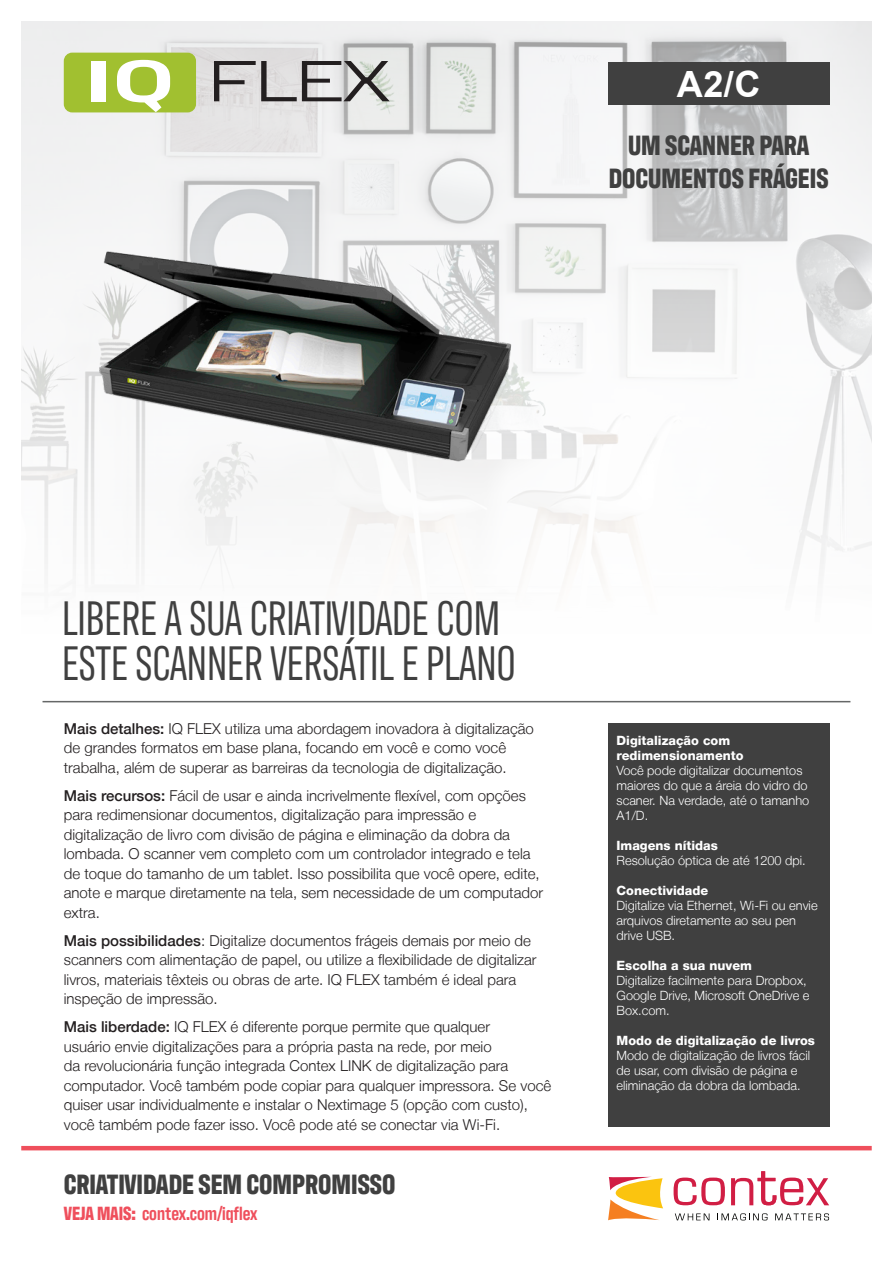
<style>
.page{position:relative;width:893px;height:1263px;background:#fff}
.page>*{position:absolute;margin:0;border:0;box-sizing:border-box;transform-origin:0 0}
.Headline{font:49.5px/45px "Antarctican Headline";color:#404040}
.t1{font:700 36.15px "Arial";color:#fff}
.Call_out_lines{font:700 28.5px/33px "Antarctican Headline";color:#404040;text-align:center}
.t2{font:600 19.5px "Antarctican Headline";color:#ef4f5c}
.Copy{font:300 15px/19.5px "Helvetica Neue LT";color:#231f20}
.Features_brød{font:300 12.75px/15px "Helvetica Neue LT";color:#fff}
.Features_headline{font:800 12.75px/15px "Helvetica Neue LT";color:#fff}
.s1{font-weight:500}
.s2{font-weight:700}
</style>
<div class="page">
<div style="left:608px;top:723px;width:221px;height:404px;background:#404040"></div>
<img style="left:21px;top:21px;width:851px;height:548px">
<svg style="left:674px;top:1177px;width:51px;height:28px"></svg>
<svg style="left:731px;top:1171px;width:98px;height:34px"></svg>
<svg style="left:608px;top:1177px;width:55px;height:43px"></svg>
<svg style="left:675px;top:1213px;width:34px;height:7px"></svg>
<svg style="left:717px;top:1213px;width:50px;height:7px"></svg>
<svg style="left:775px;top:1213px;width:54px;height:7px"></svg>
<hr style="left:43px;top:701px;width:807px;height:1px;background:#656767">
<div style="left:608px;top:63px;width:221px;height:42px;background:#404040"></div>
<div style="left:64px;top:53px;width:132px;height:59px;background:#a1c030;border-radius:8px"></div>
<div style="left:91px;top:61px;width:15px;height:40px;background:#fff"></div>
<svg style="left:117px;top:60px;width:53px;height:13px"></svg>
<svg style="left:214px;top:61px;width:176px;height:12px"></svg>
<img style="left:21px;top:73px;width:670px;height:496px">
<hr style="left:21px;top:1146px;width:851px;height:4px;background:#ef4f5c">
<p class="t1" style="left:677px;top:59px;width:85px">A2/C</p>
<p class="Call_out_lines" style="left:609px;top:126px;width:221px">UM SCANNER PARA<br>DOCUMENTOS FRÁGEIS</p>
<p class="Headline" style="left:62px;top:593px;width:455px">LIBERE A SUA CRIATIVIDADE COM<br>ESTE SCANNER VERSÁTIL E PLANO</p>
<p class="Copy" style="left:64px;top:718px;width:472px"><span class="s1">Mais detalhes:</span> IQ FLEX utiliza uma abordagem inovadora à digitalização de grandes formatos em base plana, focando em você e como você trabalha, além de superar as barreiras da tecnologia de digitalização.</p>
<p class="Copy" style="left:64px;top:785px;width:481px"><span class="s1">Mais recursos:</span> Fácil de usar e ainda incrivelmente flexível, com opções para redimensionar documentos, digitalização para impressão e digitalização de livro com divisão de página e eliminação da dobra da lombada. O scanner vem completo com um controlador integrado e tela de toque do tamanho de um tablet. Isso possibilita que você opere, edite, anote e marque diretamente na tela, sem necessidade de um computador extra.</p>
<p class="Copy" style="left:64px;top:930px;width:474px"><span class="s1">Mais possibilidades</span>: Digitalize documentos frágeis demais por meio de scanners com alimentação de papel, ou utilize a flexibilidade de digitalizar livros, materiais têxteis ou obras de arte. IQ FLEX também é ideal para inspeção de impressão.</p>
<p class="Copy" style="left:64px;top:1017px;width:489px"><span class="s1">Mais liberdade:</span> IQ FLEX é diferente porque permite que qualquer<br>usuário envie digitalizações para a própria pasta na rede, por meio<br>da revolucionária função integrada Contex LINK de digitalização para computador. Você também pode copiar para qualquer impressora. Se você quiser usar individualmente e instalar o Nextimage 5 (opção com custo), você também pode fazer isso. Você pode até se conectar via Wi-Fi.</p>
<p class="Call_out_lines" style="left:64px;top:1166px;width:333px">CRIATIVIDADE SEM COMPROMISSO</p>
<p class="t2" style="left:64px;top:1200px;width:195px"><span class="s2">VEJA MAIS:</span> contex.com/iqflex</p>
<p class="Features_headline" style="left:617px;top:733px;width:129px">Digitalização com redimensionamento</p>
<p class="Features_brød" style="left:617px;top:762px;width:194px">Você pode digitalizar documentos maiores do que a áreia do vidro do scaner. Na verdade, até o tamanho<br>A1/D.</p>
<p class="Features_headline" style="left:617px;top:838px;width:103px">Imagens nítidas</p>
<p class="Features_brød" style="left:617px;top:852px;width:191px">Resolução óptica de até 1200 dpi.</p>
<p class="Features_headline" style="left:617px;top:883px;width:93px">Conectividade</p>
<p class="Features_brød" style="left:617px;top:897px;width:203px">Digitalize via Ethernet, Wi-Fi ou envie arquivos diretamente ao seu pen drive USB.</p>
<p class="Features_headline" style="left:617px;top:958px;width:137px">Escolha a sua nuvem</p>
<p class="Features_brød" style="left:617px;top:972px;width:194px">Digitalize facilmente para Dropbox,<br>Google Drive, Microsoft OneDrive e<br>Box.com.</p>
<p class="Features_headline" style="left:617px;top:1033px;width:200px">Modo de digitalização de livros</p>
<p class="Features_brød" style="left:617px;top:1047px;width:195px">Modo de digitalização de livros fácil de usar, com divisão de página e eliminação da dobra da lombada.</p>
</div>
